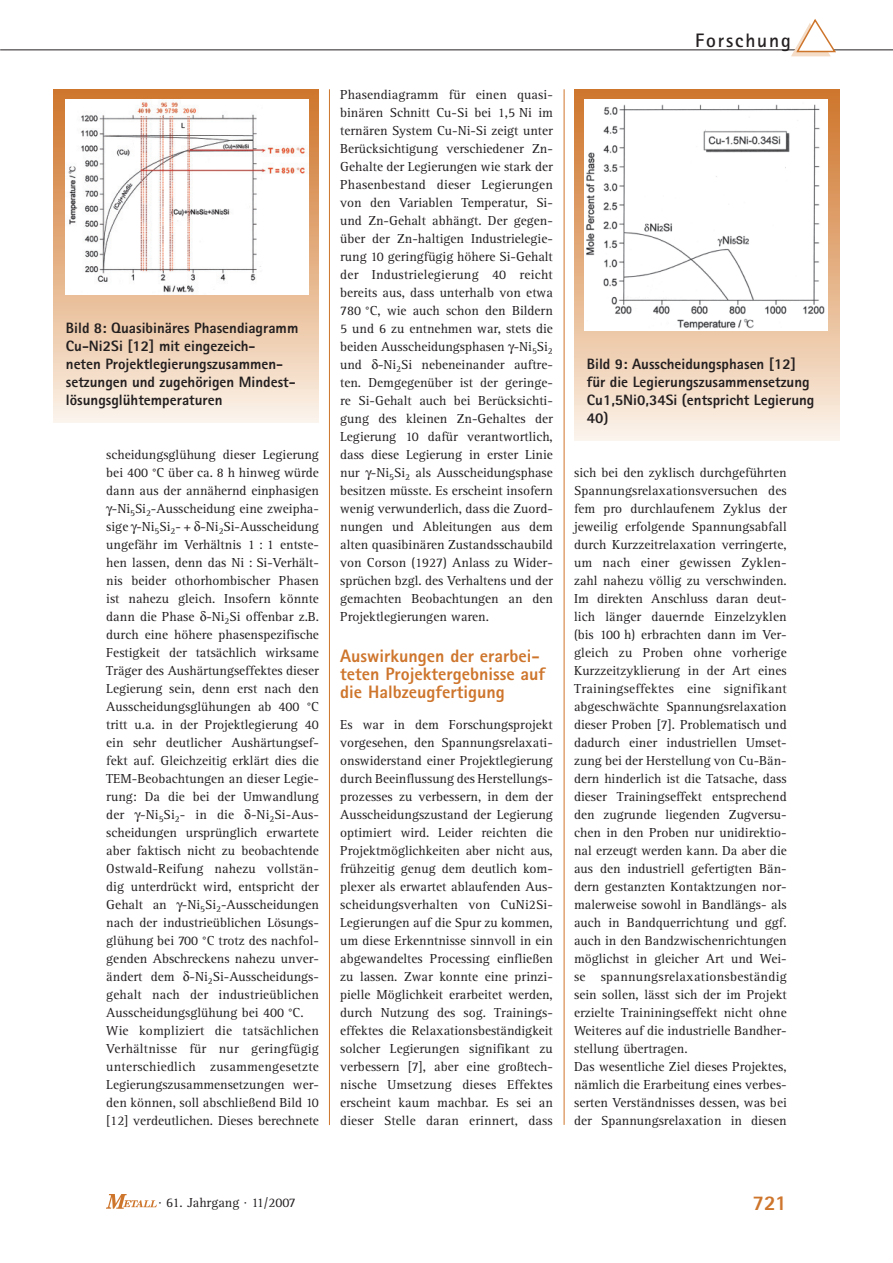
<style>
.page{position:relative;width:893px;height:1263px;background:#fff}
.page>*{position:absolute;margin:0;border:0;box-sizing:border-box;transform-origin:0 0}
.t1{font:800 21px "Rotis Sans Serif";color:#ce752c}
.t2{font:700 19.5px "Rotis Sans Serif";letter-spacing:.095em;color:#231f20}
.t3{font:800 18px/18px "Rotis Sans Serif";color:#ce752c}
.t4{font:800 15px/18px "Rotis Sans Serif";color:#231f20}
.t5{font:13.5px/18px "Rotis Serif";color:#231f20}
</style>
<div class="page">
<hr style="left:0;top:50px;width:893px;height:1px;background:#231f20">
<img style="left:106px;top:1194px;width:50px;height:15px">
<svg style="left:791px;top:19px;width:46px;height:37px"></svg>
<hr style="left:329px;top:89px;width:1px;height:1036px;background:#ce752c">
<hr style="left:564px;top:89px;width:1px;height:1036px;background:#ce752c">
<svg style="left:53px;top:89px;width:266px;height:334px;background:#edccae"></svg>
<img style="left:66px;top:100px;width:242px;height:195px">
<svg style="left:574px;top:89px;width:266px;height:352px;background:#eeceb2"></svg>
<img style="left:585px;top:100px;width:242px;height:231px">
<p class="t4" style="left:66px;top:320px;width:234px">Bild 8: Quasibinäres Phasendiagramm Cu-Ni2Si [12] mit eingezeich-<br>neten Projektlegierungszusammen&shy;setzungen und zugehörigen Mindest&shy;lösungsglühtemperaturen</p>
<p class="t5" style="left:106px;top:447px;width:214px">scheidungsglühung dieser Legierung</p>
<p class="t5" style="left:106px;top:465px;width:214px">bei 400 °C über ca. 8 h hinweg würde</p>
<p class="t5" style="left:106px;top:483px;width:214px">dann aus der annähernd einphasigen</p>
<p class="t5" style="left:112px;top:501px;width:209px">-Ni<sub>5</sub>Si<sub>2</sub>-Ausscheidung eine zweipha-</p>
<p class="t5" style="left:106px;top:519px;width:214px">sige -Ni<sub>5</sub>Si<sub>2</sub>- + -Ni<sub>2</sub>Si-Ausscheidung</p>
<p class="t5" style="left:106px;top:537px;width:214px">ungefähr im Verhältnis 1 : 1 entste-</p>
<p class="t5" style="left:106px;top:555px;width:214px">hen lassen, denn das Ni : Si-Verhält-</p>
<p class="t5" style="left:106px;top:573px;width:214px">nis beider othorhombischer Phasen</p>
<p class="t5" style="left:106px;top:591px;width:214px">ist nahezu gleich. Insofern könnte</p>
<p class="t5" style="left:106px;top:609px;width:214px">dann die Phase -Ni<sub>2</sub>Si offenbar z.B.</p>
<p class="t5" style="left:106px;top:627px;width:214px">durch eine höhere phasenspezifische</p>
<p class="t5" style="left:106px;top:645px;width:214px">Festigkeit der tatsächlich wirksame</p>
<p class="t5" style="left:106px;top:663px;width:214px">Träger des Aushärtungseffektes dieser</p>
<p class="t5" style="left:106px;top:681px;width:214px">Legierung sein, denn erst nach den</p>
<p class="t5" style="left:106px;top:699px;width:214px">Ausscheidungsglühungen ab 400 °C</p>
<p class="t5" style="left:106px;top:717px;width:214px">tritt u.a. in der Projektlegierung 40</p>
<p class="t5" style="left:106px;top:735px;width:214px">ein sehr deutlicher Aushärtungsef-</p>
<p class="t5" style="left:106px;top:753px;width:214px">fekt auf. Gleichzeitig erklärt dies die</p>
<p class="t5" style="left:106px;top:771px;width:214px">TEM-Beobachtungen an dieser Legie-</p>
<p class="t5" style="left:106px;top:789px;width:214px">rung: Da die bei der Umwandlung</p>
<p class="t5" style="left:106px;top:807px;width:129px">der -Ni<sub>5</sub>Si<sub>2</sub>- in die</p>
<p class="t5" style="left:106px;top:807px;width:214px;text-indent:145px">-Ni<sub>2</sub>Si-Aus&shy;scheidungen ursprünglich erwartete aber faktisch nicht zu beobachtende Ostwald-Reifung nahezu vollstän&shy;dig unterdrückt wird, entspricht der Gehalt an -Ni<sub>5</sub>Si<sub>2</sub>-Ausscheidungen nach der industrieüblichen Lösungs&shy;glühung bei 700 °C trotz des nachfol&shy;genden Abschreckens nahezu unver&shy;ändert dem -Ni<sub>2</sub>Si-Ausscheidungs&shy;gehalt nach der industrieüblichen Ausscheidungsglühung bei 400 °C.<br>Wie kompliziert die tatsächlichen Verhältnisse für nur geringfügig unterschiedlich zusammengesetzte Legierungszusammensetzungen wer&shy;den können, soll abschließend Bild 10 [12] verdeutlichen. Dieses berechnete</p>
<p class="t5" style="left:340px;top:87px;width:214px;text-align:justify">Phasendiagramm für einen quasi&shy;binären Schnitt Cu-Si bei 1,5 Ni im ternären System Cu-Ni-Si zeigt unter Berücksichtigung verschiedener Zn-Gehalte der Legierungen wie stark der Phasenbestand dieser Legierungen von den Variablen Temperatur, Si&shy;und Zn-Gehalt abhängt. Der gegen&shy;über der Zn-haltigen Industrielegie&shy;rung 10 geringfügig höhere Si-Gehalt der Industrielegierung 40 reicht bereits aus, dass unterhalb von etwa 780 °C, wie auch schon den Bildern 5 und 6 zu entnehmen war, stets die beiden Ausscheidungsphasen -Ni<sub>5</sub>Si<sub>2 </sub>und -Ni<sub>2</sub>Si nebeneinander auftre&shy;ten. Demgegenüber ist der geringe&shy;re Si-Gehalt auch bei Berücksichti&shy;gung des kleinen Zn-Gehaltes der Legierung 10 dafür verantwortlich, dass diese Legierung in erster Linie nur -Ni<sub>5</sub>Si<sub>2</sub> als Ausscheidungsphase besitzen müsste. Es erscheint insofern wenig verwunderlich, dass die Zuord&shy;nungen und Ableitungen aus dem alten quasibinären Zustandsschaubild von Corson (1927) Anlass zu Wider&shy;sprüchen bzgl. des Verhaltens und der gemachten Beobachtungen an den Projektlegierungen waren.</p>
<h3 class="t3" style="left:340px;top:649px;width:207px">Auswirkungen der erarbei&shy;teten Projektergebnisse auf die Halbzeugfertigung</h3>
<p class="t5" style="left:340px;top:717px;width:214px;text-align:justify">Es war in dem Forschungsprojekt vorgesehen, den Spannungsrelaxati&shy;onswiderstand einer Projektlegierung durch Beeinflussung des Herstellungs&shy;prozesses zu verbessern, in dem der Ausscheidungszustand der Legierung optimiert wird. Leider reichten die Projektmöglichkeiten aber nicht aus, frühzeitig genug dem deutlich kom&shy;plexer als erwartet ablaufenden Aus&shy;scheidungsverhalten von CuNi2Si-Legierungen auf die Spur zu kommen, um diese Erkenntnisse sinnvoll in ein abgewandeltes Processing einfließen zu lassen. Zwar konnte eine prinzi&shy;pielle Möglichkeit erarbeitet werden, durch Nutzung des sog. Trainings&shy;effektes die Relaxationsbeständigkeit solcher Legierungen signifikant zu verbessern [7], aber eine großtech&shy;nische Umsetzung dieses Effektes erscheint kaum machbar. Es sei an dieser Stelle daran erinnert, dass</p>
<h2 class="t2" style="left:695px;top:33px;width:97px">Forschung</h2>
<p class="t4" style="left:587px;top:356px;width:229px">Bild 9: Ausscheidungsphasen [12] für die Legierungszusammen setzung<br>Cu1,5Ni0,34Si (entspricht Legierung<br>40)</p>
<p class="t5" style="left:574px;top:465px;width:214px">sich bei den zyklisch durchgeführten Spannungsrelaxationsversuchen des fem pro durchlaufenem Zyklus der jeweilig erfolgende Spannungsabfall durch Kurzzeitrelaxation verringerte, um nach einer gewissen Zyklen&shy;zahl nahezu völlig zu verschwinden.<br>Im direkten Anschluss daran deut&shy;lich länger dauernde Einzelzyklen (bis 100 h) erbrachten dann im Ver&shy;gleich zu Proben ohne vorherige Kurzzeitzyklierung in der Art eines Trainingseffektes eine signifikant abgeschwächte Spannungsrelaxation dieser Proben [7]. Problematisch und dadurch einer industriellen Umset&shy;zung bei der Herstellung von Cu-Bän&shy;dern hinderlich ist die Tatsache, dass dieser Trainingseffekt entsprechend den zugrunde liegenden Zugversu&shy;chen in den Proben nur unidirektio&shy;nal erzeugt werden kann. Da aber die aus den industriell gefertigten Bän&shy;dern gestanzten Kontaktzungen nor&shy;malerweise sowohl in Bandlängs- als auch in Bandquerrichtung und ggf. auch in den Bandzwischenrichtungen möglichst in gleicher Art und Wei&shy;se spannungsrelaxationsbeständig sein sollen, lässt sich der im Projekt erzielte Traininingseffekt nicht ohne Weiteres auf die industrielle Bandher&shy;stellung übertragen.<br>Das wesentliche Ziel dieses Projektes, nämlich die Erarbeitung eines verbes&shy;serten Verständnisses dessen, was bei der Spannungsrelaxation in diesen</p>
<p class="t5" style="left:158px;top:1195px;width:139px">· 61. Jahrgang · 11/2007</p>
<h1 class="t1" style="left:752px;top:1195px;width:36px">721</h1>
</div>
